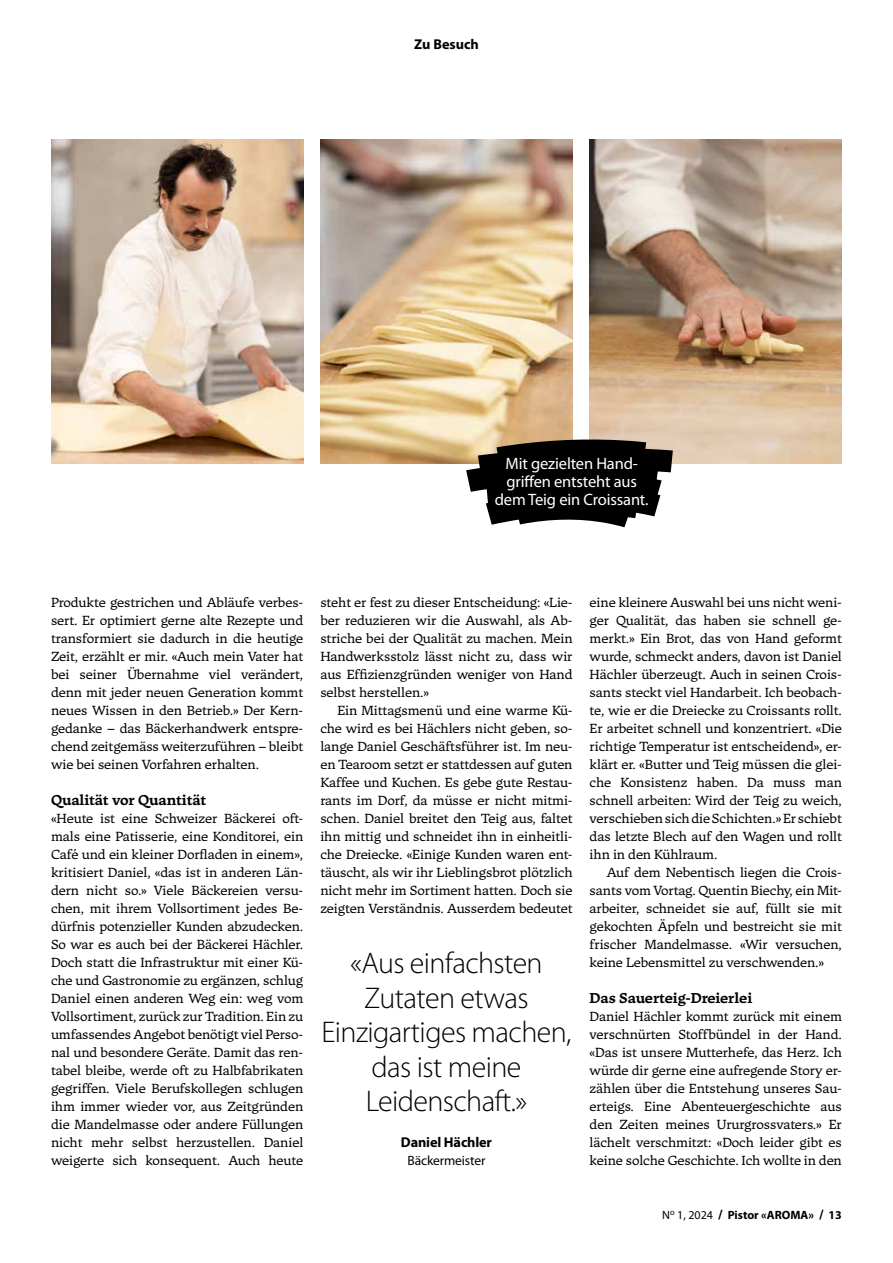
<style>
.page{position:relative;width:893px;height:1263px;background:#fff}
.page>*{position:absolute;margin:0;border:0;box-sizing:border-box;transform-origin:0 0}
.t1{font:300 30px/34.5px "Myriad Pro";letter-spacing:-.02em;color:#000;text-align:center}
.t2{font:16.5px/18px "Myriad Pro";letter-spacing:-.01em;color:#fff;text-align:center}
.t3{font:700 14.25px "Tuna";letter-spacing:-.01em;color:#000}
.t4{font:700 14.25px "Myriad Pro";letter-spacing:-.01em;color:#000}
.t5{font:13.5px "Myriad Pro";letter-spacing:-.01em;color:#000}
.t6{font:13.2px/18px "Tuna";letter-spacing:-.01em;color:#000;text-align:justify}
.t7{font:700 12px "Myriad Pro";color:#000}
.s1{font-weight:400}
.s2{font-size:13.5px}
</style>
<div class="page">
<img style="left:51px;top:139px;width:252px;height:324px">
<img style="left:320px;top:139px;width:253px;height:324px">
<img style="left:590px;top:139px;width:252px;height:324px">
<svg style="left:466px;top:438px;width:207px;height:89px;background:#393734"></svg>
<p class="t4" style="left:414px;top:35px;width:66px">Zu Besuch</p>
<p class="t2" style="left:495px;top:454px;width:155px">Mit gezielten Hand&shy;griffen entsteht aus dem Teig ein Croissant.</p>
<p class="t6" style="left:51px;top:593px;width:254px">Produkte gestrichen und Abläufe verbes&shy;sert. Er optimiert gerne alte Rezepte und transformiert sie dadurch in die heutige Zeit, erzählt er mir. «Auch mein Vater hat bei seiner Übernahme viel verändert, denn mit jeder neuen Generation kommt neues Wissen in den Betrieb.» Der Kern&shy;gedanke – das Bäckerhandwerk entspre&shy;chend zeitgemäss weiterzuführen – bleibt wie bei seinen Vorfahren erhalten.</p>
<p class="t3" style="left:51px;top:791px;width:157px">Qualität vor Quantität</p>
<p class="t6" style="left:51px;top:809px;width:254px">«Heute ist eine Schweizer Bäckerei oft&shy;mals eine Patisserie, eine Konditorei, ein Café und ein kleiner Dorfladen in einem», kritisiert Daniel, « das ist in anderen Län&shy;dern nicht so.» Viele Bäckereien versu&shy;chen, mit ihrem Vollsortiment jedes Be&shy;dürfnis potenzieller Kunden abzudecken.<br>So war es auch bei der Bäckerei Hächler.<br>Doch statt die Infrastruktur mit einer Kü&shy;che und Gastronomie zu ergänzen, schlug Daniel einen anderen Weg ein: weg vom Vollsortiment, zurück zur Tradition. Ein zu umfassendes Angebot benötigt viel Perso&shy;nal und besondere Geräte. Damit das ren&shy;tabel bleibe, werde oft zu Halbfabrikaten gegriffen. Viele Berufskollegen schlugen ihm immer wieder vor, aus Zeitgründen die Mandelmasse oder andere Füllungen nicht mehr selbst herzustellen. Daniel weigerte sich konsequent. Auch heute</p>
<p class="t6" style="left:320px;top:593px;width:254px">steht er fest zu dieser Entscheidung: «Lie&shy;ber reduzieren wir die Auswahl, als Ab&shy;striche bei der Qualität zu machen. Mein Handwerksstolz lässt nicht zu, dass wir aus Effizienzgründen weniger von Hand selbst herstellen.»</p>
<p class="t6" style="left:320px;top:701px;width:254px;text-indent:17px">Ein Mittagsmenü und eine warme Kü&shy;che wird es bei Hächlers nicht geben, so&shy;lange Daniel Geschäftsführer ist. Im neu&shy;en Tearoom setzt er stattdessen auf guten Kaffee und Kuchen. Es gebe gute Restau&shy;rants im Dorf, da müsse er nicht mitmi&shy;schen. Daniel breitet den Teig aus, faltet ihn mittig und schneidet ihn in einheitli&shy;che Dreiecke. «Einige Kunden waren ent&shy;täuscht, als wir ihr Lieblingsbrot plötzlich nicht mehr im Sortiment hatten. Doch sie zeigten Verständnis. Ausserdem bedeutet</p>
<h1 class="t1" style="left:321px;top:946px;width:251px">«Aus einfachsten<br>Zutaten etwas<br>Einzigartiges machen, das ist meine<br>Leidenschaft.»</h1>
<p class="t4" style="left:401px;top:1133px;width:93px">Daniel Hächler</p>
<p class="t5" style="left:408px;top:1152px;width:79px">Bäckermeister</p>
<p class="t6" style="left:590px;top:593px;width:254px">eine kleinere Auswahl bei uns nicht weni&shy;ger Qualität, das haben sie schnell ge&shy;merkt.» Ein Brot, das von Hand geformt wurde, schmeckt anders, davon ist Daniel Hächler überzeugt. Auch in seinen Crois&shy;sants steckt viel Handarbeit. Ich beobach&shy;te, wie er die Dreiecke zu Croissants rollt.<br>Er arbeitet schnell und konzentriert. «Die richtige Temperatur ist entscheidend», er&shy;klärt er. «Butter und Teig müssen die glei&shy;che Konsistenz haben. Da muss man schnell arbeiten: Wird der Teig zu weich, verschieben sich die Schichten.» Er schiebt das letzte Blech auf den Wagen und rollt ihn in den Kühlraum.</p>
<p class="t6" style="left:590px;top:863px;width:254px;text-indent:17px">Auf dem Nebentisch liegen die Crois&shy;sants vom Vortag. Quentin Biechy, ein Mit&shy;arbeiter, schneidet sie auf, füllt sie mit gekochten Äpfeln und bestreicht sie mit frischer Mandelmasse. «Wir versuchen, keine Lebensmittel zu verschwenden.»</p>
<p class="t3" style="left:590px;top:989px;width:164px">Das Sauerteig-Dreierlei</p>
<p class="t6" style="left:590px;top:1007px;width:254px">Daniel Hächler kommt zurück mit einem verschnürten Stoffbündel in der Hand. «Das ist unsere Mutterhefe, das Herz. Ich würde dir gerne eine aufregende Story er&shy;zählen über die Entstehung unseres Sau&shy;erteigs. Eine Abenteuergeschichte aus den Zeiten meines Ururgrossvaters.» Er lächelt verschmitzt: «Doch leider gibt es keine solche Geschichte. Ich wollte in den</p>
<p class="t7" style="left:662px;top:1207px;width:181px"><span class="s1">N</span><sup>o</sup> <span class="s1">1, 2024</span> <span class="s2">/</span> Pistor «AROMA» <span class="s2">/</span> 13</p>
</div>
